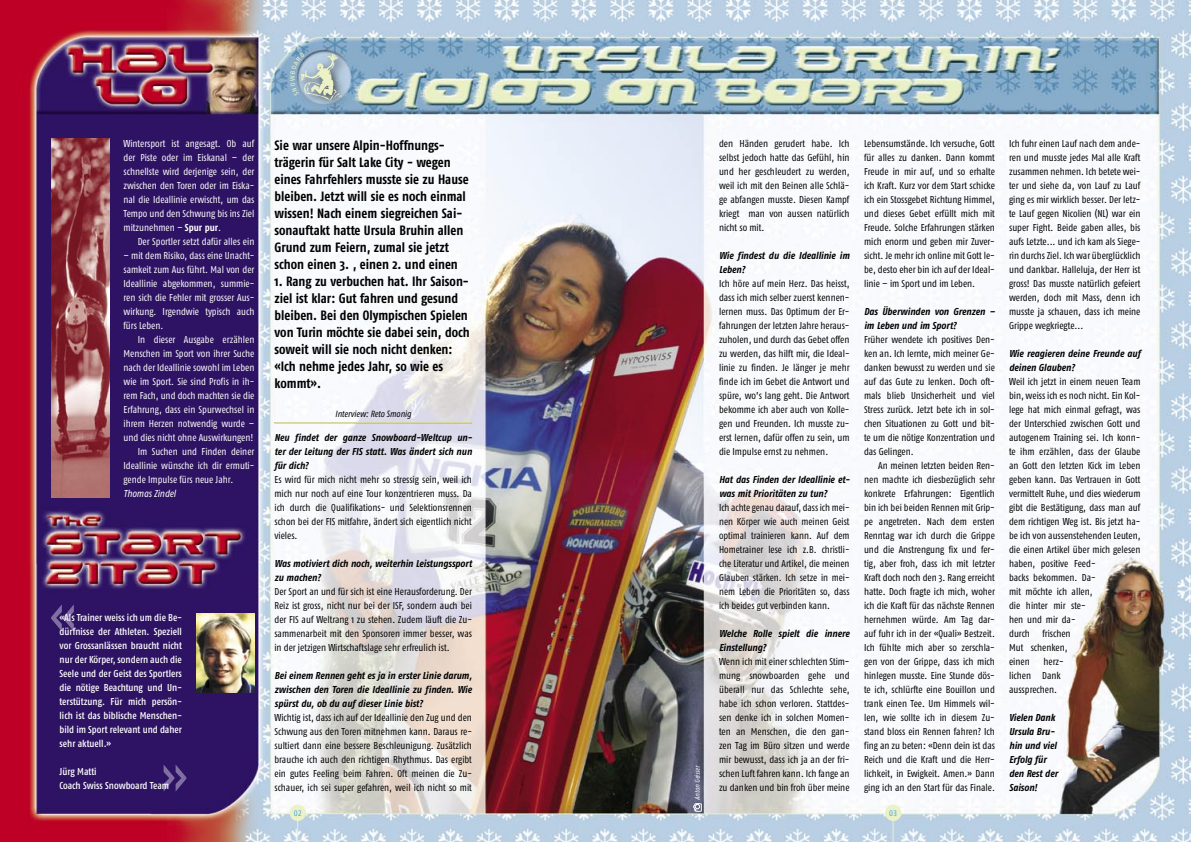
<style>
.page{position:relative;width:1191px;height:842px;background:#fff}
.page>*{position:absolute;margin:0;border:0;box-sizing:border-box;transform-origin:0 0}
.lead{font:700 13.5px/17px "Fago Co";color:#000}
.fliesstext{font:10px/14px "Fago Co";color:#000;text-align:justify}
.fliesstext-2{font:10px/14px "Fago Co";color:#fff;text-align:justify}
.fliesstext_-_interviewfragen{font:italic 700 10px/14px "Fago Co";color:#000}
.fliesstext_-_negativmedium{font:10px/14px "Fago Co Med";color:#fff;text-align:justify}
.fliesstext-3{font:italic 10px "Fago Co";color:#fff}
.autor{font:italic 9px "Fago Co Regular Tf";color:#000}
.image_capture_weiss{font:8px "Fago Co Regular Tf Caps";color:#36a7e9}
.image_capture_weiss-2{font:italic 7px "Fago Co Regular Tf";color:#fff}
.s1{font-weight:700}
</style>
<div class="page">
<img style="left:0;top:0;width:1191px;height:842px">
<div style="left:289px;top:805px;width:17px;height:16px;background:#ecf1c6;border-radius:50%"></div>
<svg style="left:297px;top:821px;width:1px;height:21px"></svg>
<div style="left:885px;top:805px;width:16px;height:16px;background:#ecf1c6;border-radius:50%"></div>
<svg style="left:893px;top:821px;width:1px;height:21px"></svg>
<div style="left:294px;top:48px;width:61px;height:69px;background:#000;opacity:.75"></div>
<img style="left:300px;top:54px;width:53px;height:54px">
<hr style="left:274px;top:422px;width:198px;height:1px;background:#fefab5">
<svg style="left:51px;top:604px;width:23px;height:27px"></svg>
<svg style="left:164px;top:764px;width:22px;height:27px"></svg>
<img style="left:51px;top:139px;width:58px;height:358px">
<img style="left:196px;top:613px;width:58px;height:79px">
<svg style="left:693px;top:803px;width:9px;height:9px"></svg>
<svg style="left:290px;top:52px;width:14px;height:44px"></svg>
<p class="fliesstext-2" style="left:124px;top:136px;width:132px">Wintersport ist angesagt. Ob auf der Piste oder im Eiskanal – der schnellste wird derjenige sein, der zwischen den Toren oder im Eiska&shy;nal die Ideallinie erwischt, um das Tempo und den Schwung bis ins Ziel mitzunehmen – <span class="s1">Spur pur</span>.</p>
<p class="fliesstext-2" style="left:138px;top:234px;width:118px">Der Sportler setzt dafür alles ein</p>
<p class="fliesstext-2" style="left:124px;top:248px;width:132px">– mit dem Risiko, dass eine Unacht&shy;samkeit zum Aus führt. Mal von der Ideallinie abgekommen, summie&shy;ren sich die Fehler mit grosser Aus&shy;wirkung. Irgendwie typisch auch fürs Leben.</p>
<p class="fliesstext-2" style="left:124px;top:332px;width:132px;text-indent:14px">In dieser Ausgabe erzählen Menschen im Sport von ihrer Suche nach der Ideallinie sowohl im Leben wie im Sport. Sie sind Profis in ih&shy;rem Fach, und doch machten sie die Erfahrung, dass ein Spurwechsel in ihrem Herzen notwendig wurde – und dies nicht ohne Auswirkungen!</p>
<p class="fliesstext-2" style="left:124px;top:444px;width:132px;text-indent:14px">Im Suchen und Finden deiner Ideallinie wünsche ich dir ermuti&shy;gende Impulse fürs neue Jahr.</p>
<p class="fliesstext-3" style="left:124px;top:488px;width:54px">Thomas Zindel</p>
<p class="fliesstext_-_negativmedium" style="left:60px;top:610px;width:124px">«Als Trainer weiss ich um die Be&shy;dürfnisse der Athleten. Speziell vor Grossanlässen braucht nicht nur der Körper, sondern auch die Seele und der Geist des Sportlers die nötige Beachtung und Un&shy;terstützung. Für mich persön&shy;lich ist das biblische Menschen&shy;bild im Sport relevant und daher sehr aktuell.»</p>
<p class="fliesstext_-_negativmedium" style="left:60px;top:764px;width:39px">Jürg Matti</p>
<p class="fliesstext_-_negativmedium" style="left:60px;top:778px;width:111px">Coach Swiss Snowboard Team</p>
<p class="lead" style="left:274px;top:136px;width:196px">Sie war unsere Alpin-Hoffnungs&shy;trägerin für Salt Lake City - wegen eines Fahrfehlers musste sie zu Hause bleiben. Jetzt will sie es noch einmal wissen! Nach einem siegreichen Sai&shy;sonauftakt hatte Ursula Bruhin allen Grund zum Feiern, zumal sie jetzt schon einen 3. , einen 2. und einen</p>
<p class="lead" style="left:274px;top:272px;width:197px">1. Rang zu verbuchen hat. Ihr Saison&shy;ziel ist klar: Gut fahren und gesund bleiben. Bei den Olympischen Spielen von Turin möchte sie dabei sein, doch soweit will sie noch nicht denken: «Ich nehme jedes Jahr, so wie es kommt».</p>
<p class="autor" style="left:335px;top:408px;width:78px">Interview: Reto Smonig</p>
<p class="fliesstext_-_interviewfragen" style="left:274px;top:430px;width:199px;text-align:justify">Neu findet der ganze Snowboard-Weltcup un&shy;ter der Leitung der FIS statt. Was ändert sich nun für dich?</p>
<p class="fliesstext" style="left:274px;top:472px;width:199px">Es wird für mich nicht mehr so stressig sein, weil ich mich nur noch auf eine Tour konzentrieren muss. Da ich durch die Qualifikations- und Selektionsrennen schon bei der FIS mitfahre, ändert sich eigentlich nicht vieles.</p>
<p class="fliesstext_-_interviewfragen" style="left:274px;top:556px;width:199px">Was motiviert dich noch, weiterhin Leistungssport zu machen?</p>
<p class="fliesstext" style="left:274px;top:584px;width:199px">Der Sport an und für sich ist eine Herausforderung. Der Reiz ist gross, nicht nur bei der ISF, sondern auch bei der FIS auf Weltrang 1 zu stehen. Zudem läuft die Zu&shy;sammenarbeit mit den Sponsoren immer besser, was in der jetzigen Wirtschaftslage sehr erfreulich ist.</p>
<p class="fliesstext_-_interviewfragen" style="left:274px;top:668px;width:199px;text-align:justify">Bei einem Rennen geht es ja in erster Linie darum, zwischen den Toren die Ideallinie zu finden. Wie spürst du, ob du auf dieser Linie bist?</p>
<p class="fliesstext" style="left:274px;top:710px;width:199px">Wichtig ist, dass ich auf der Ideallinie den Zug und den Schwung aus den Toren mitnehmen kann. Daraus re&shy;sultiert dann eine bessere Beschleunigung. Zusätzlich brauche ich auch den richtigen Rhythmus. Das ergibt ein gutes Feeling beim Fahren. Oft meinen die Zu&shy;schauer, ich sei super gefahren, weil ich nicht so mit</p>
<p class="image_capture_weiss-2" style="left:693px;top:800px;width:36px;rotate:-90deg">Anton Geisser</p>
<p class="fliesstext" style="left:719px;top:136px;width:132px">den Händen gerudert habe. Ich selbst jedoch hatte das Gefühl, hin und her geschleudert zu werden, weil ich mit den Beinen alle Schlä&shy;ge abfangen musste. Diesen Kampf kriegt man von aussen natürlich nicht so mit.</p>
<p class="fliesstext_-_interviewfragen" style="left:719px;top:248px;width:132px">Wie findest du die Ideallinie im<br>Leben?</p>
<p class="fliesstext" style="left:719px;top:276px;width:132px">Ich höre auf mein Herz. Das heisst, dass ich mich selber zuerst kennen&shy;lernen muss. Das Optimum der Er&shy;fahrungen der letzten Jahre heraus&shy;zuholen, und durch das Gebet offen zu werden, das hilft mir, die Ideal&shy;linie zu finden. Je länger je mehr finde ich im Gebet die Antwort und spüre, wo’s lang geht. Die Antwort bekomme ich aber auch von Kolle&shy;gen und Freunden. Ich musste zu&shy;erst lernen, dafür offen zu sein, um die Impulse ernst zu nehmen.</p>
<p class="fliesstext_-_interviewfragen" style="left:719px;top:472px;width:132px">Hat das Finden der Ideallinie et&shy;was mit Prioritäten zu tun?</p>
<p class="fliesstext" style="left:719px;top:500px;width:132px">Ich achte genau darauf, dass ich mei&shy;nen Körper wie auch meinen Geist optimal trainieren kann. Auf dem Hometrainer lese ich z.B. christli&shy;che Literatur und Artikel, die meinen Glauben stärken. Ich setze in mei&shy;nem Leben die Prioritäten so, dass ich beides gut verbinden kann.</p>
<p class="fliesstext_-_interviewfragen" style="left:719px;top:626px;width:132px">Welche Rolle spielt die innere<br>Einstellung?</p>
<p class="fliesstext" style="left:719px;top:654px;width:132px">Wenn ich mit einer schlechten Stim&shy;mung snowboarden gehe und überall nur das Schlechte sehe, habe ich schon verloren. Stattdes&shy;sen denke ich in solchen Momen&shy;ten an Menschen, die den gan&shy;zen Tag im Büro sitzen und werde mir bewusst, dass ich ja an der fri&shy;schen Luft fahren kann. Ich fange an zu danken und bin froh über meine</p>
<p class="fliesstext" style="left:864px;top:136px;width:132px">Lebensumstände. Ich versuche, Gott für alles zu danken. Dann kommt Freude in mir auf, und so erhalte ich Kraft. Kurz vor dem Start schicke ich ein Stossgebet Richtung Himmel, und dieses Gebet erfüllt mich mit Freude. Solche Erfahrungen stärken mich enorm und geben mir Zuver&shy;sicht. Je mehr ich online mit Gott le&shy;be, desto eher bin ich auf der Ideal&shy;linie – im Sport und im Leben.</p>
<p class="fliesstext_-_interviewfragen" style="left:864px;top:304px;width:132px">Das Überwinden von Grenzen – im Leben und im Sport?</p>
<p class="fliesstext" style="left:864px;top:332px;width:132px">Früher wendete ich positives Den&shy;ken an. Ich lernte, mich meiner Ge&shy;danken bewusst zu werden und sie auf das Gute zu lenken. Doch oft&shy;mals blieb Unsicherheit und viel Stress zurück. Jetzt bete ich in sol&shy;chen Situationen zu Gott und bit&shy;te um die nötige Konzentration und das Gelingen.</p>
<p class="fliesstext" style="left:864px;top:458px;width:132px;text-indent:14px">An meinen letzten beiden Ren&shy;nen machte ich diesbezüglich sehr konkrete Erfahrungen: Eigentlich bin ich bei beiden Rennen mit Grip&shy;pe angetreten. Nach dem ersten Renntag war ich durch die Grippe und die Anstrengung fix und fer&shy;tig, aber froh, dass ich mit letzter Kraft doch noch den 3. Rang erreicht hatte. Doch fragte ich mich, woher ich die Kraft für das nächste Rennen hernehmen würde. Am Tag dar&shy;auf fuhr ich in der «Quali» Bestzeit.<br>Ich fühlte mich aber so zerschla&shy;gen von der Grippe, dass ich mich hinlegen musste. Eine Stunde dös&shy;te ich, schlürfte eine Bouillon und trank einen Tee. Um Himmels wil&shy;len, wie sollte ich in diesem Zu&shy;stand bloss ein Rennen fahren? Ich fing an zu beten: «Denn dein ist das Reich und die Kraft und die Herr&shy;lichkeit, in Ewigkeit. Amen.» Dann ging ich an den Start für das Finale.</p>
<p class="image_capture_weiss" style="left:294px;top:808px;width:9px">02</p>
<p class="image_capture_weiss" style="left:889px;top:808px;width:9px">03</p>
<p class="fliesstext" style="left:1009px;top:136px;width:133px">Ich fuhr einen Lauf nach dem ande&shy;ren und musste jedes Mal alle Kraft zusammen nehmen. Ich betete wei&shy;ter und siehe da, von Lauf zu Lauf ging es mir wirklich besser. Der letz&shy;te Lauf gegen Nicolien (NL) war ein super Fight. Beide gaben alles, bis aufs Letzte... und ich kam als Siege&shy;rin durchs Ziel. Ich war überglücklich und dankbar. Halleluja, der Herr ist gross! Das musste natürlich gefeiert werden, doch mit Mass, denn ich musste ja schauen, dass ich meine Grippe wegkriegte...</p>
<p class="fliesstext_-_interviewfragen" style="left:1009px;top:346px;width:133px">Wie reagieren deine Freunde auf deinen Glauben?</p>
<p class="fliesstext" style="left:1009px;top:374px;width:133px;text-align:left">Weil ich jetzt in einem neuen Team bin, weiss ich es noch nicht. Ein Kol&shy;lege hat mich einmal gefragt, was der Unterschied zwischen Gott und autogenem Training sei. Ich konn&shy;te ihm erzählen, dass der Glaube an Gott den letzten Kick im Leben geben kann. Das Vertrauen in Gott vermittelt Ruhe, und dies wiederum gibt die Bestätigung, dass man auf dem richtigen Weg ist. Bis jetzt ha&shy;be ich von aussenstehenden Leuten, die einen Artikel über mich gelesen haben, positive Feed-<br>backs bekommen. Da-<br>mit möchte ich allen,<br>die hinter mir ste-<br>hen und mir da-<br>durch frischen<br>Mut schenken,<br>einen</p>
<p class="fliesstext" style="left:1009px;top:654px;width:56px;text-align:left;text-indent:34px">herz&shy;lichen Dank aussprechen.</p>
<p class="fliesstext_-_interviewfragen" style="left:1009px;top:710px;width:50px">Vielen Dank<br>Ursula Bru&shy;hin und viel<br>Erfolg für den Rest der<br>Saison!</p>
</div>
